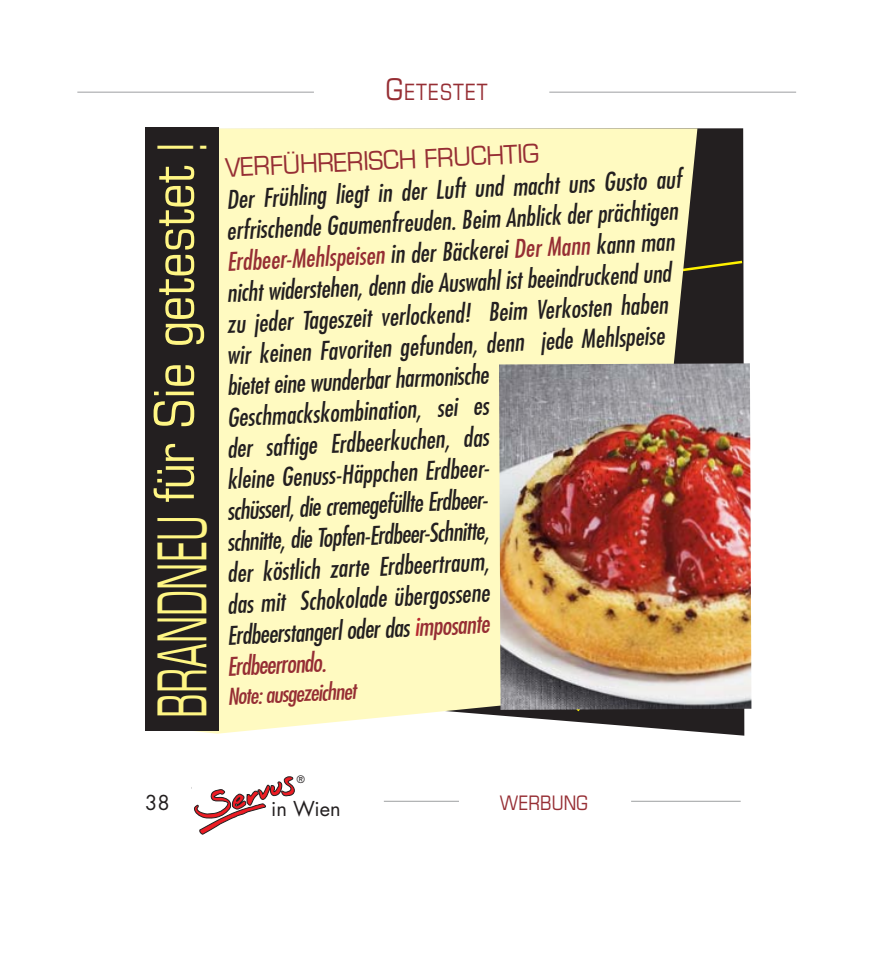
<style>
.page{position:relative;width:886px;height:957px;background:#fff}
.page>*{position:absolute;margin:0;border:0;box-sizing:border-box;transform-origin:0 0}
.t1{font:condensed 55px "Eurostile";letter-spacing:-.01em;color:#fff684}
.t2{font:italic condensed 25px "Futura";color:#231f20}
.t3{font:italic condensed 25px "Futura";color:#962e34}
.t4{font:25px "Eurostile";color:#962e34;scale:.95 1}
.t5{font:italic condensed 22.5px "Futura";color:#962e34;scale:1.05 1}
.t6{font:condensed 22.5px "Eurostile";letter-spacing:.04em;color:#962e34}
.t7{font:20px "Futura";color:#231f20}
.t8{font:condensed 20px "Eurostile";color:#962e34}
.t9{font:10px "Futura";color:#231f20}
.s1{font-size:30px}
.s2{font-size:67.5px}
.s3{color:#231f20}
.s4{color:#b8282f}
.s5{color:#962e34}
</style>
<div class="page">
<hr style="left:77px;top:92px;width:237px;height:1px;background:#9d9fa1">
<svg style="left:194px;top:776px;width:101px;height:58px"></svg>
<hr style="left:384px;top:801px;width:75px;height:1px;background:#9d9fa1">
<hr style="left:631px;top:801px;width:110px;height:1px;background:#9d9fa1">
<hr style="left:549px;top:92px;width:247px;height:1px;background:#9d9fa1">
<svg style="left:212px;top:128px;width:532px;height:607px;fill:#231f20"></svg>
<div style="left:697px;top:259px;width:47px;height:71px;background:#231f20"></div>
<div style="left:194px;top:128px;width:503px;height:605px;background:#fffac1"></div>
<div style="left:146px;top:128px;width:73px;height:603px;background:#231f20"></div>
<img style="left:499px;top:363px;width:252px;height:347px">
<p class="t6" style="left:385px;top:83px;width:104px"><span class="s1">G</span>ETESTET</p>
<h1 class="t1" style="left:154px;top:718px;width:577px;rotate:-90deg"><span class="s2">BRANDNEU</span> für Sie getestet <span class="s2">!</span></h1>
<p class="t4" style="left:225px;top:159px;width:332px;rotate:-3deg">VERFÜHRERISCH FRUCHTIG</p>
<p class="t2" style="left:226px;top:189px;width:457px;rotate:-3deg">Der Frühling liegt in der Luft und macht uns Gusto auf</p>
<p class="t2" style="left:226px;top:220px;width:453px;rotate:-3deg">erfrischende Gaumenfreuden. Beim Anblick der prächtigen</p>
<p class="t3" style="left:226px;top:251px;width:450px;rotate:-3deg">Erdbeer-Mehlspeisen <span class="s3">in der Bäckerei</span> Der Mann <span class="s3">kann man</span></p>
<p class="t2" style="left:226px;top:283px;width:446px;rotate:-3deg">nicht widerstehen, denn die Auswahl ist beeindruckend und</p>
<p class="t2" style="left:226px;top:314px;width:443px;rotate:-3deg">zu jeder Tageszeit verlockend! Beim Verkosten haben</p>
<p class="t2" style="left:226px;top:345px;width:439px;rotate:-3deg">wir keinen Favoriten gefunden, denn jede Mehlspeise</p>
<p class="t2" style="left:226px;top:376px;width:263px;rotate:-3deg">bietet eine wunderbar harmonische</p>
<p class="t2" style="left:226px;top:407px;width:263px;rotate:-3deg">Geschmackskombination, sei es</p>
<p class="t2" style="left:226px;top:438px;width:264px;rotate:-3deg">der saftige Erdbeerkuchen, das</p>
<p class="t2" style="left:226px;top:469px;width:270px;rotate:-3deg">kleine Genuss-Häppchen Erdbeer-</p>
<p class="t2" style="left:226px;top:500px;width:269px;rotate:-3deg">schüsserl, die cremegefüllte Erdbeer-</p>
<p class="t2" style="left:226px;top:531px;width:264px;rotate:-3deg">schnitte, die Topfen-Erdbeer-Schnitte,</p>
<p class="t2" style="left:226px;top:562px;width:264px;rotate:-3deg">der köstlich zarte Erdbeertraum,</p>
<p class="t2" style="left:226px;top:594px;width:264px;rotate:-3deg">das mit Schokolade übergossene</p>
<p class="t2" style="left:226px;top:624px;width:264px;rotate:-3deg">Erdbeerstangerl oder das <span class="s4">i</span><span class="s5">mposante</span></p>
<p class="t3" style="left:227px;top:655px;width:101px;rotate:-3deg">Erdbeerrondo.</p>
<p class="t5" style="left:227px;top:686px;width:124px;rotate:-3deg">Note: ausgezeichnet</p>
<p class="t7" style="left:145px;top:793px;width:26px">38</p>
<p class="t9" style="left:297px;top:775px;width:9px">®</p>
<p class="t7" style="left:271px;top:800px;width:71px">in Wien</p>
<p class="t8" style="left:500px;top:795px;width:90px">WERBUNG</p>
</div>
